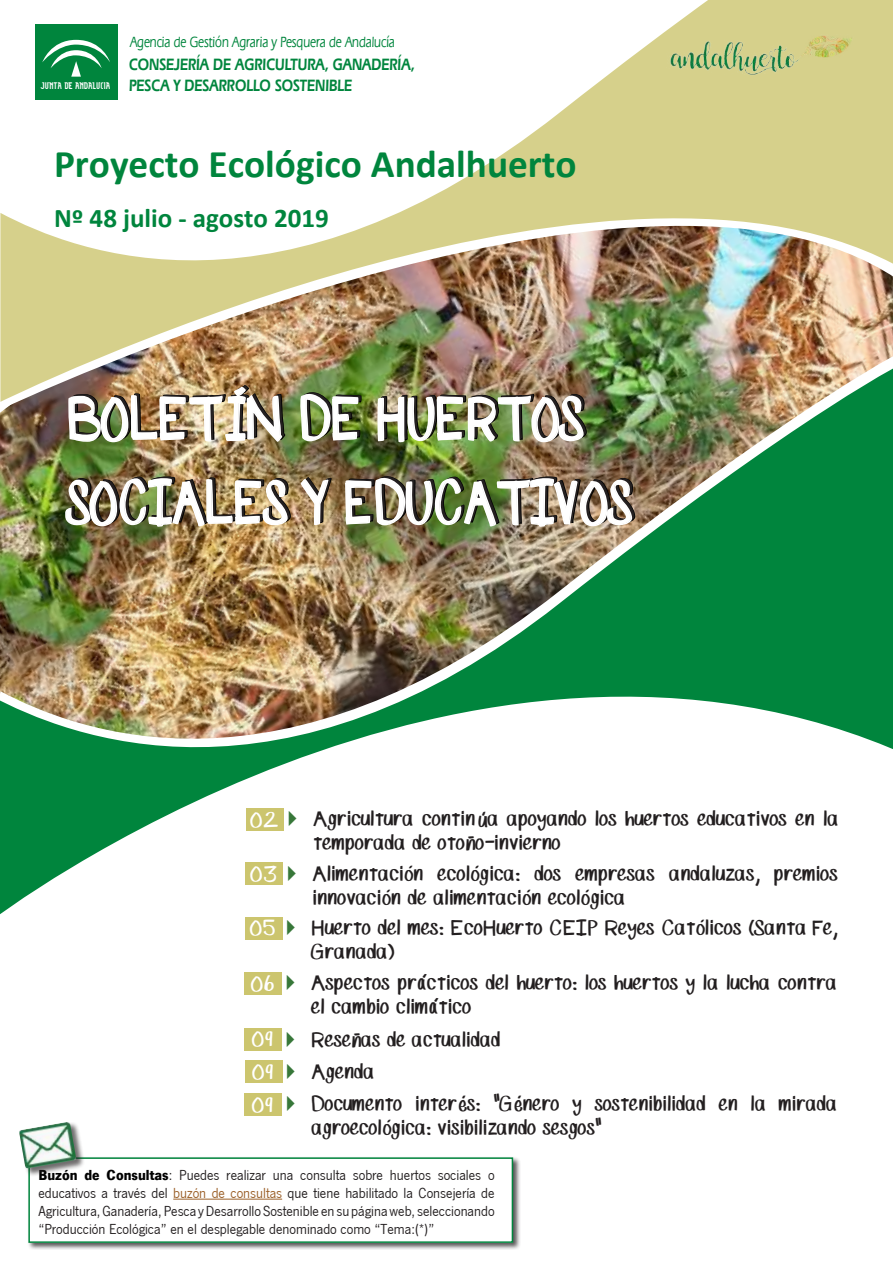
<style>
.page{position:relative;width:893px;height:1263px;background:#fff}
.page>*{position:absolute;margin:0;border:0;box-sizing:border-box;transform-origin:0 0}
.t1{font:50.7px/84px "SP Marker Font";color:#fff;scale:.8 1}
.t2{font:700 39.3px "Calibri";color:#00853d}
.t3{font:700 27px "Calibri";color:#00853d}
.t4{font:18px/24px "SP Marker Font";color:#231f20}
.t5{font:18px/32.5px "SP Marker Font";color:#fff;text-align:justify}
.t6{font:600 17.25px/20.7px "Eras IT Cby BT";color:#00853d;scale:.8 1}
.t7{font:500 15.6px "Eras IT Cby BT";color:#00853d;scale:.77 1}
.t8{font:15px/18px "News Got T";color:#231f20;text-align:justify}
.t9{font:5.25px "Alfabeto Andaluz Bsico";color:#fff;scale:.95 1}
.s1{font-weight:700;color:#000}
.s2{color:#9b6029}
</style>
<div class="page">
<img style="left:0;top:402px;width:893px;height:518px">
<img style="left:0;top:0;width:893px;height:402px">
<div style="left:245px;top:1028px;width:37px;height:22px;background:#ccc56e"></div>
<div style="left:245px;top:1060px;width:37px;height:23px;background:#ccc56e"></div>
<div style="left:245px;top:1093px;width:37px;height:23px;background:#ccc56e"></div>
<div style="left:246px;top:862px;width:37px;height:23px;background:#ccc56e"></div>
<div style="left:245px;top:972px;width:37px;height:23px;background:#ccc56e"></div>
<div style="left:245px;top:916px;width:37px;height:23px;background:#ccc56e"></div>
<div style="left:247px;top:808px;width:37px;height:23px;background:#ccc56e"></div>
<img style="left:649px;top:0;width:208px;height:77px">
<div style="left:27px;top:1156px;width:494px;height:94px;background:#231f20;opacity:.75"></div>
<div style="left:29px;top:1158px;width:483px;height:84px;background:#fff"></div>
<hr style="left:173px;top:1199px;width:109px;height:1px;background:#9b6029">
<div style="left:28px;top:1157px;width:485px;height:86px;border:2px solid #00853d"></div>
<div style="left:19px;top:1122px;width:66px;height:55px;background:#231f20;opacity:.65"></div>
<img style="left:19px;top:1122px;width:57px;height:47px">
<svg style="left:288px;top:865px;width:8px;height:15px"></svg>
<svg style="left:289px;top:811px;width:8px;height:15px"></svg>
<p class="t9" style="left:40px;top:84px;width:75px">JUNTA DE ANDALUCIA</p>
<p class="t7" style="left:130px;top:32px;width:345px">Agencia de Gestión Agraria y Pesquera de Andalucía</p>
<p class="t6" style="left:129px;top:54px;width:359px">CONSEJERÍA DE AGRICULTURA, GANADERÍA,<br>PESCA Y DESARROLLO SOSTENIBLE</p>
<h2 class="t2" style="left:54px;top:139px;width:524px">Proyecto Ecológico Andalhuerto</h2>
<h3 class="t3" style="left:54px;top:201px;width:276px">Nº 48 julio - agosto 2019</h3>
<h1 class="t1" style="left:69px;top:380px;width:707px">BOLETÍN DE HUERTOS<br>SOCIALES Y EDUCATIVOS</h1>
<p class="t5" style="left:251px;top:804px;width:29px">O2</p>
<p class="t4" style="left:314px;top:808px;width:527px">Agricultura continúa apoyando los huertos educativos en la temporada de otoño-invierno</p>
<p class="t5" style="left:251px;top:859px;width:28px">O3</p>
<p class="t4" style="left:313px;top:862px;width:527px">Alimentación ecológica: dos empresas andaluzas, premios innovación de alimentación ecológica</p>
<p class="t5" style="left:251px;top:913px;width:27px">O5</p>
<p class="t4" style="left:313px;top:917px;width:527px">Huerto del mes: EcoHuerto CEIP Reyes Católicos (Santa Fe,<br>Granada)</p>
<p class="t5" style="left:252px;top:968px;width:24px">O6</p>
<p class="t4" style="left:312px;top:972px;width:527px">Aspectos prácticos del huerto: los huertos y la lucha contra el cambio climático</p>
<p class="t5" style="left:253px;top:1024px;width:23px">O9<br>O9<br>O9</p>
<p class="t4" style="left:312px;top:1024px;width:527px;line-height:32.2px">Reseñas de actualidad<br>Agenda<br>Documento interés: "Género y sostenibilidad en la mirada</p>
<p class="t4" style="left:313px;top:1117px;width:291px">agroecológica: visibilizando sesgos"</p>
<p class="t8" style="left:38px;top:1166px;width:458px"><span class="s1">Buzón de Consultas</span>: Puedes realizar una consulta sobre huertos sociales o educativos a través del <span class="s2">buzón de consultas</span> que tiene habilitado la Consejería de Agricultura, Ganadería, Pesca y Desarrollo Sostenible en su página web, seleccionando “Producción Ecológica” en el desplegable denominado como “Tema:(*)”</p>
</div>
